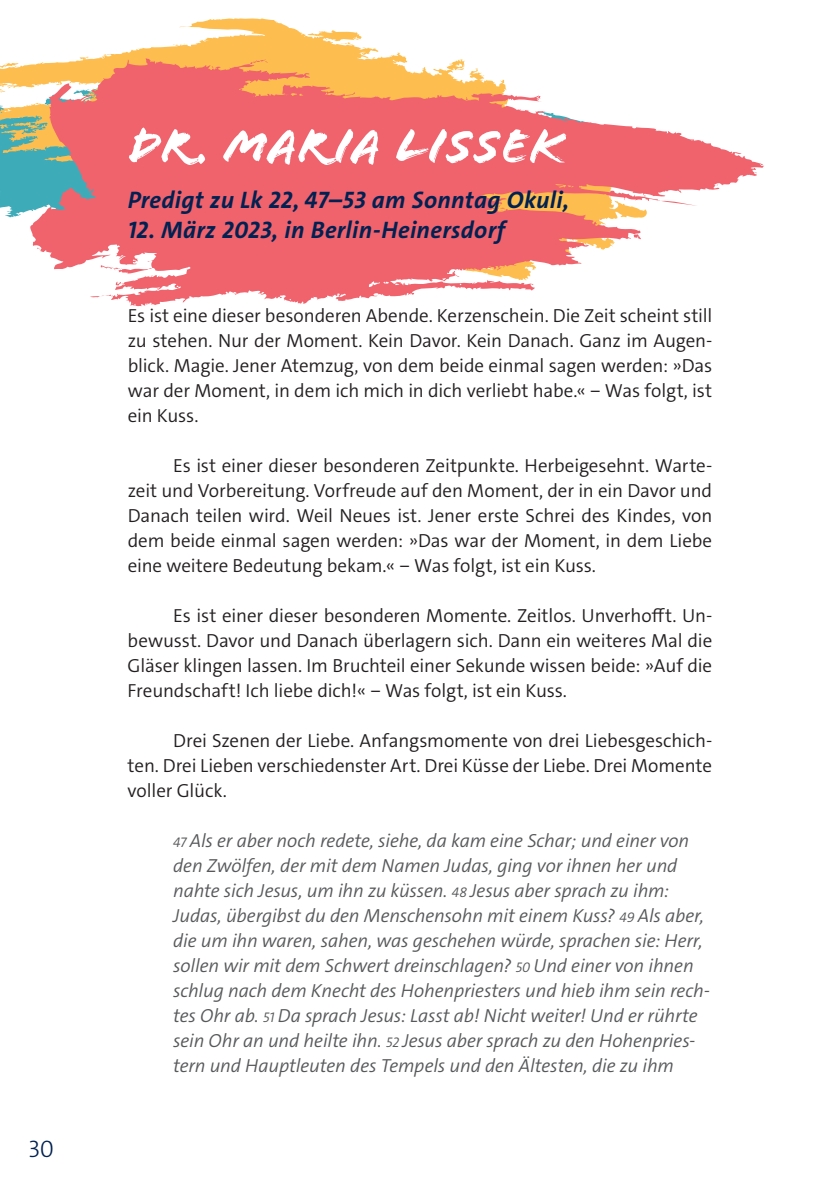
<style>
.page{position:relative;width:840px;height:1191px;background:#fff}
.page>*{position:absolute;margin:0;border:0;box-sizing:border-box;transform-origin:0 0}
.t1{font:50px "Flood Std";letter-spacing:.02em;color:#fff}
.t2{font:italic 700 24px "The Sans E4 s";letter-spacing:.015em;color:#002151}
.t3{font:300 24px "The Sans E4 s";color:#002151}
.t4{font:300 19px/25px "The Sans E4 s";letter-spacing:-.005em;color:#231f20;text-align:justify}
.t5{font:italic 300 19px/25px "The Sans E4 s";letter-spacing:-.01em;color:#57585a}
.s1{font-size:14px}
</style>
<div class="page">
<svg style="left:0;top:18px;width:406px;height:175px"></svg>
<svg style="left:27px;top:58px;width:736px;height:249px;fill:#f0636d"></svg>
<p class="t3" style="left:28px;top:1133px;width:27px">30</p>
<h1 class="t1" style="left:128px;top:117px;width:438px">DR . MARIA LISSEK</h1>
<p class="t2" style="left:128px;top:184px;width:443px">Predigt zu Lk 22, 47–53 am Sonntag Okuli,</p>
<p class="t2" style="left:128px;top:214px;width:379px">12. März 2023, in Berlin-Heinersdorf</p>
<p class="t4" style="left:128px;top:303px;width:586px">Es ist eine dieser besonderen Abende. Kerzenschein. Die Zeit scheint still zu stehen. Nur der Moment. Kein Davor. Kein Danach. Ganz im Augen&shy;blick. Magie. Jener Atemzug, von dem beide einmal sagen werden: »Das war der Moment, in dem ich mich in dich verliebt habe.« − Was folgt, ist ein Kuss.</p>
<p class="t4" style="left:128px;top:453px;width:585px;text-indent:45px">Es ist einer dieser besonderen Zeitpunkte. Herbeigesehnt. Warte&shy;zeit und Vorbereitung. Vorfreude auf den Moment, der in ein Davor und Danach teilen wird. Weil Neues ist. Jener erste Schrei des Kindes, von dem beide einmal sagen werden: »Das war der Moment, in dem Liebe eine weitere Bedeutung bekam.« − Was folgt, ist ein Kuss.</p>
<p class="t4" style="left:128px;top:603px;width:585px;text-indent:45px">Es ist einer dieser besonderen Momente. Zeitlos. Unverhofft. Un&shy;bewusst. Davor und Danach überlagern sich. Dann ein weiteres Mal die Gläser klingen lassen. Im Bruchteil einer Sekunde wissen beide: »Auf die Freundschaft! Ich liebe dich!« − Was folgt, ist ein Kuss.</p>
<p class="t4" style="left:128px;top:728px;width:585px;text-indent:45px">Drei Szenen der Liebe. Anfangsmomente von drei Liebesgeschich&shy;ten. Drei Lieben verschiedenster Art. Drei Küsse der Liebe. Drei Momente voller Glück.</p>
<p class="t5" style="left:173px;top:828px;width:538px"><span class="s1">47</span> Als er aber noch redete, siehe, da kam eine Schar; und einer von den Zwölfen, der mit dem Namen Judas, ging vor ihnen her und nahte sich Jesus, um ihn zu küssen. <span class="s1">48</span> Jesus aber sprach zu ihm:<br>Judas, übergibst du den Menschensohn mit einem Kuss? <span class="s1">49</span> Als aber, die um ihn waren, sahen, was geschehen würde, sprachen sie: Herr, sollen wir mit dem Schwert dreinschlagen? <span class="s1">50</span> Und einer von ihnen schlug nach dem Knecht des Hohenpriesters und hieb ihm sein rech&shy;tes Ohr ab. <span class="s1">51</span> Da sprach Jesus: Lasst ab! Nicht weiter! Und er rührte sein Ohr an und heilte ihn. <span class="s1">52</span> Jesus aber sprach zu den Hohenpries&shy;tern und Hauptleuten des Tempels und den Ältesten, die zu ihm</p>
</div>
